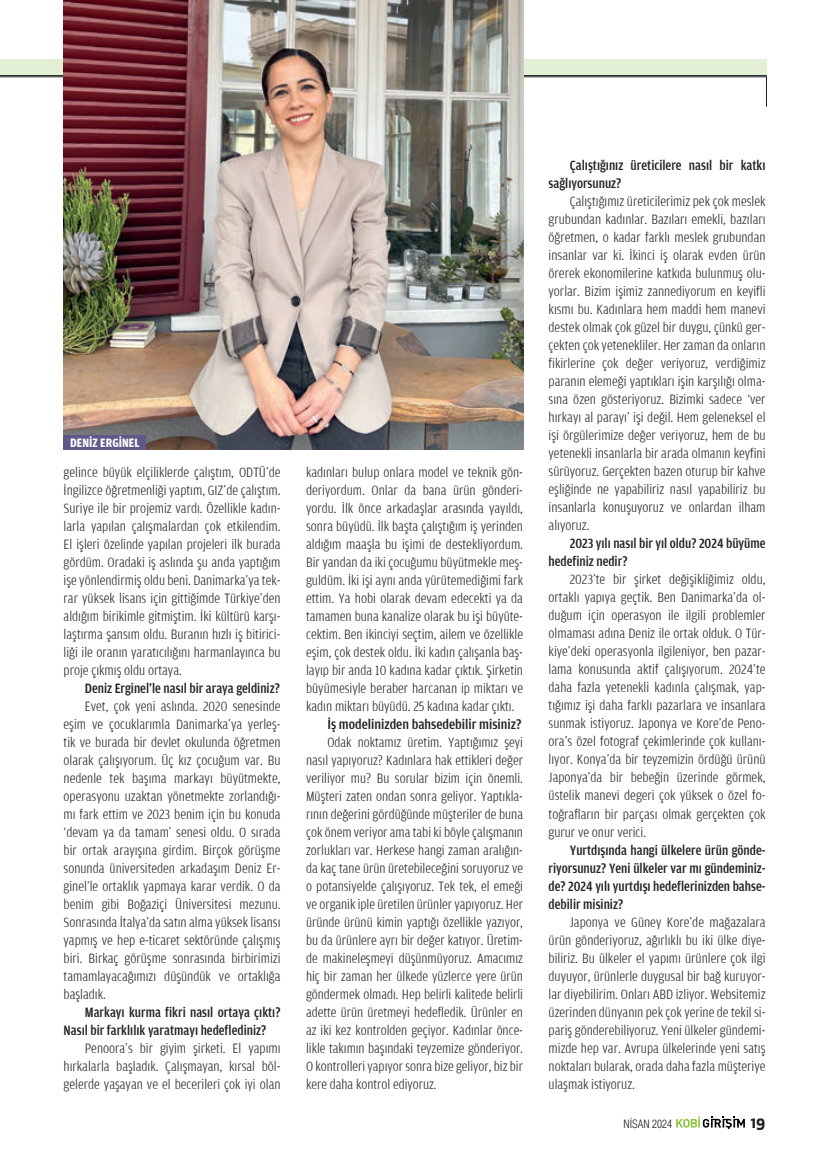
<style>
.page{position:relative;width:830px;height:1171px;background:#fff}
.page>*{position:absolute;margin:0;border:0;box-sizing:border-box;transform-origin:0 0}
.t1{font:700 15px "Apex New";color:#231f20}
.t2{font:300 condensed 14.25px/18px "Amplitude Aubi 3";color:#231f20;text-align:justify;scale:1.06 1}
.t3{font:300 condensed 14.25px/18px "Amplitude Aubi 3";color:#231f20;text-align:justify;scale:1.05 1}
.t4{font:500 condensed 14.25px/18px "Amplitude Aubi 3";color:#231f20}
.t5{font:500 condensed 14.25px "Amplitude Aubi 3";color:#231f20;scale:1.06 1}
.t6{font:700 condensed 12.75px "Amplitude Aubi 3";color:#fff}
.t7{font:300 11.25px "Helveticam Cond";color:#231f20}
</style>
<div class="page">
<div style="left:0;top:59px;width:766px;height:17px;background:#e3f0d5"></div>
<svg style="left:676px;top:1116px;width:69px;height:12px"></svg>
<hr style="left:0;top:75px;width:766px;height:1px;background:#231f20">
<hr style="left:0;top:76px;width:766px;height:1px;background:#231f20">
<hr style="left:766px;top:77px;width:1px;height:30px;background:#231f20">
<img style="left:64px;top:0;width:459px;height:449px">
<div style="left:64px;top:435px;width:82px;height:14px;background:#61588a"></div>
<p class="t6" style="left:70px;top:435px;width:71px">DENİZ ERGİNEL</p>
<p class="t2" style="left:64px;top:463px;width:206px">gelince büyük elçiliklerde çalıştım, ODTÜ’de İngilizce öğretmenliği yaptım, GIZ’de çalıştım.<br>Suriye ile bir projemiz vardı. Özellikle kadın&shy;larla yapılan çalışmalardan çok etkilendim.<br>El işleri özelinde yapılan projeleri ilk burada gördüm. Oradaki iş aslında şu anda yaptığım işe yönlendirmiş oldu beni. Danimarka’ya tek&shy;rar yüksek lisans için gittiğimde Türkiye’den aldığım birikimle gitmiştim. İki kültürü karşı&shy;laştırma şansım oldu. Buranın hızlı iş bitirici&shy;liği ile oranın yaratıcılığını harmanlayınca bu proje çıkmış oldu ortaya.</p>
<p class="t4" style="left:85px;top:679px;width:196px">Deniz Erginel’le nasıl bir araya geldiniz?</p>
<p class="t2" style="left:64px;top:697px;width:206px;text-indent:21px">Evet, çok yeni aslında. 2020 senesinde eşim ve çocuklarımla Danimarka’ya yerleş&shy;tik ve burada bir devlet okulunda öğretmen olarak çalışıyorum. Üç kız çocuğum var. Bu nedenle tek başıma markayı büyütmekte, operasyonu uzaktan yönetmekte zorlandığı&shy;mı fark ettim ve 2023 benim için bu konuda ‘devam ya da tamam’ senesi oldu. O sırada bir ortak arayışına girdim. Birçok görüşme sonunda üniversiteden arkadaşım Deniz Er&shy;ginel’le ortaklık yapmaya karar verdik. O da benim gibi Boğaziçi Üniversitesi mezunu.<br>Sonrasında İtalya’da satın alma yüksek lisansı yapmış ve hep e-ticaret sektöründe çalışmış biri. Birkaç görüşme sonrasında birbirimizi tamamlayacağımızı düşündük ve ortaklığa başladık.</p>
<p class="t4" style="left:64px;top:1003px;width:218px;text-indent:21px">Markayı kurma fikri nasıl ortaya çıktı?<br>Nasıl bir farklılık yaratmayı hedeflediniz?</p>
<p class="t2" style="left:64px;top:1039px;width:206px;text-indent:21px">Penoora’s bir giyim şirketi. El yapımı hırkalarla başladık. Çalışmayan, kırsal böl&shy;gelerde yaşayan ve el becerileri çok iyi olan</p>
<p class="t2" style="left:306px;top:463px;width:206px">kadınları bulup onlara model ve teknik gön&shy;deriyordum. Onlar da bana ürün gönderi&shy;yordu. İlk önce arkadaşlar arasında yayıldı, sonra büyüdü. İlk başta çalıştığım iş yerinden aldığım maaşla bu işimi de destekliyordum.<br>Bir yandan da iki çocuğumu büyütmekle meş&shy;guldüm. İki işi aynı anda yürütemediğimi fark ettim. Ya hobi olarak devam edecekti ya da tamamen buna kanalize olarak bu işi büyüte&shy;cektim. Ben ikinciyi seçtim, ailem ve özellikle eşim, çok destek oldu. İki kadın çalışanla baş&shy;layıp bir anda 10 kadına kadar çıktık. Şirketin büyümesiyle beraber harcanan ip miktarı ve kadın miktarı büyüdü. 25 kadına kadar çıktı.</p>
<p class="t5" style="left:327px;top:716px;width:185px">İş modelinizden bahsedebilir misiniz?</p>
<p class="t3" style="left:306px;top:733px;width:208px;text-indent:21px">Odak noktamız üretim. Yaptığımız şeyi nasıl yapıyoruz? Kadınlara hak ettikleri değer veriliyor mu? Bu sorular bizim için önemli.<br>Müşteri zaten ondan sonra geliyor. Yaptıkla&shy;rının değerini gördüğünde müşteriler de buna çok önem veriyor ama tabi ki böyle çalışmanın zorlukları var. Herkese hangi zaman aralığın&shy;da kaç tane ürün üretebileceğini soruyoruz ve o potansiyelde çalışıyoruz. Tek tek, el emeği ve organik iple üretilen ürünler yapıyoruz. Her üründe ürünü kimin yaptığı özellikle yazıyor, bu da ürünlere ayrı bir değer katıyor. Üretim&shy;de makineleşmeyi düşünmüyoruz. Amacımız hiç bir zaman her ülkede yüzlerce yere ürün göndermek olmadı. Hep belirli kalitede belirli adette ürün üretmeyi hedefledik. Ürünler en az iki kez kontrolden geçiyor. Kadınlar önce&shy;likle takımın başındaki teyzemize gönderiyor.<br>O kontrolleri yapıyor sonra bize geliyor, biz bir kere daha kontrol ediyoruz.</p>
<p class="t4" style="left:548px;top:156px;width:218px;text-indent:21px">Çalıştığınız üreticilere nasıl bir katkı sağlıyorsunuz?</p>
<p class="t2" style="left:548px;top:192px;width:206px;text-indent:21px">Çalıştığımız üreticilerimiz pek çok meslek grubundan kadınlar. Bazıları emekli, bazıları öğretmen, o kadar farklı meslek grubundan insanlar var ki. İkinci iş olarak evden ürün örerek ekonomilerine katkıda bulunmuş olu&shy;yorlar. Bizim işimiz zannediyorum en keyifli kısmı bu. Kadınlara hem maddi hem manevi destek olmak çok güzel bir duygu, çünkü ger&shy;çekten çok yetenekliler. Her zaman da onların fikirlerine çok değer veriyoruz, verdiğimiz paranın elemeği yaptıkları işin karşılığı olma&shy;sına özen gösteriyoruz. Bizimki sadece ‘ver hırkayı al parayı’ işi değil. Hem geleneksel el işi örgülerimize değer veriyoruz, hem de bu yetenekli insanlarla bir arada olmanın keyfini sürüyoruz. Gerçekten bazen oturup bir kahve eşliğinde ne yapabiliriz nasıl yapabiliriz bu insanlarla konuşuyoruz ve onlardan ilham alıyoruz.</p>
<p class="t4" style="left:548px;top:534px;width:218px;text-indent:21px">2023 yılı nasıl bir yıl oldu? 2024 büyüme hedefiniz nedir?</p>
<p class="t2" style="left:548px;top:570px;width:206px;text-indent:21px">2023’te bir şirket değişikliğimiz oldu, ortaklı yapıya geçtik. Ben Danimarka’da ol&shy;duğum için operasyon ile ilgili problemler olmaması adına Deniz ile ortak olduk. O Tür&shy;kiye’deki operasyonla ilgileniyor, ben pazar&shy;lama konusunda aktif çalışıyorum. 2024’te daha fazla yetenekli kadınla çalışmak, yap&shy;tığımız işi daha farklı pazarlara ve insanlara sunmak istiyoruz. Japonya ve Kore’de Peno&shy;ora’s özel fotograf çekimlerinde çok kullanı&shy;lıyor. Konya’da bir teyzemizin ördüğü ürünü Japonya’da bir bebeğin üzerinde görmek, üstelik manevi degeri çok yüksek o özel fo&shy;toğrafların bir parçası olmak gerçekten çok gurur ve onur verici.</p>
<p class="t4" style="left:548px;top:840px;width:218px;text-align:justify;text-indent:21px">Yurtdışında hangi ülkelere ürün gönde&shy;riyorsunuz? Yeni ülkeler var mı gündeminiz&shy;de? 2024 yılı yurtdışı hedeflerinizden bahse&shy;debilir misiniz?</p>
<p class="t2" style="left:548px;top:912px;width:206px;text-indent:21px">Japonya ve Güney Kore’de mağazalara ürün gönderiyoruz, ağırlıklı bu iki ülke diye&shy;biliriz. Bu ülkeler el yapımı ürünlere çok ilgi duyuyor, ürünlerle duygusal bir bağ kuruyor&shy;lar diyebilirim. Onları ABD izliyor. Websitemiz üzerinden dünyanın pek çok yerine de tekil si&shy;pariş gönderebiliyoruz. Yeni ülkeler gündemi&shy;mizde hep var. Avrupa ülkelerinde yeni satış noktaları bularak, orada daha fazla müşteriye ulaşmak istiyoruz.</p>
<p class="t7" style="left:623px;top:1116px;width:50px">NİSAN 2024</p>
<p class="t1" style="left:751px;top:1110px;width:16px">19</p>
</div>
